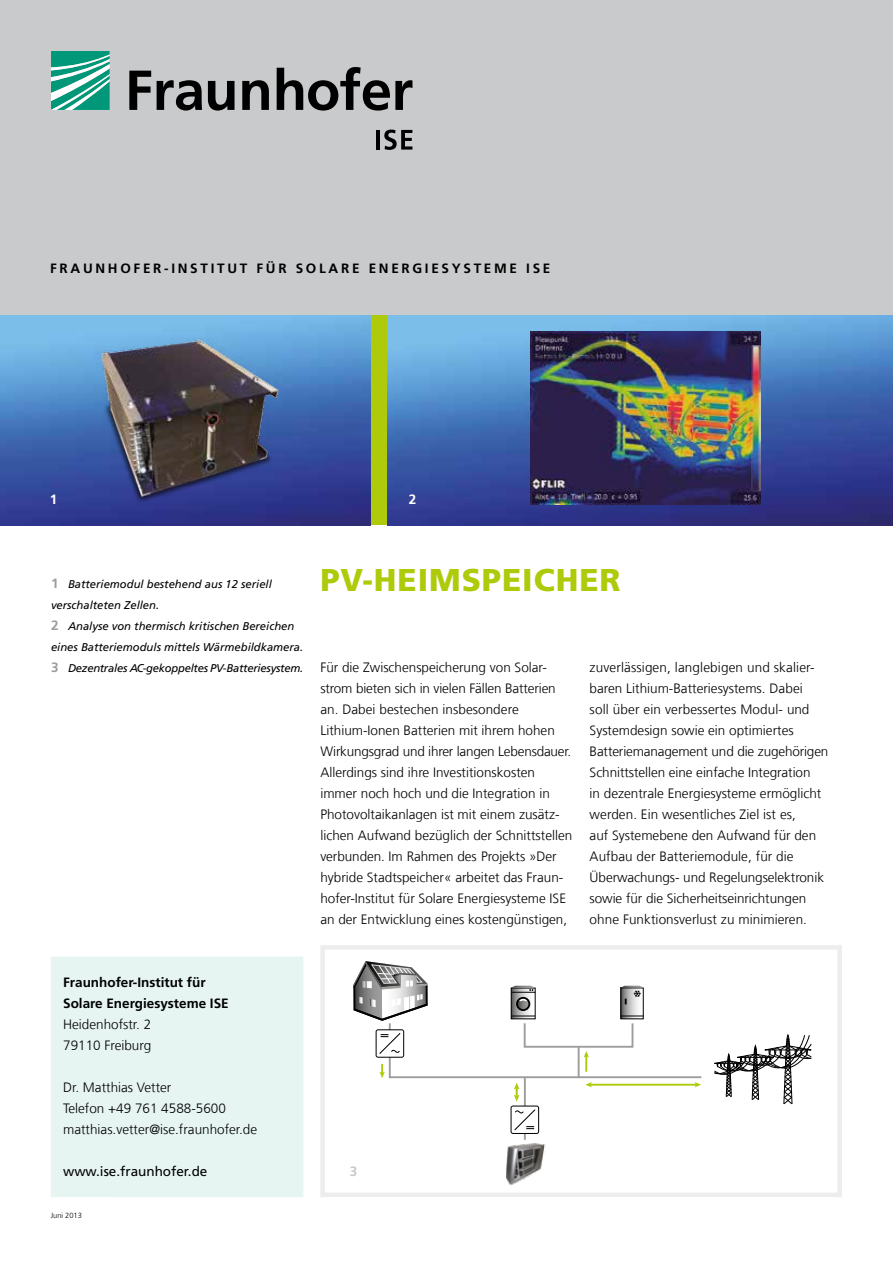
<style>
.page{position:relative;width:893px;height:1263px;background:#fff}
.page>*{position:absolute;margin:0;border:0;box-sizing:border-box;transform-origin:0 0}
.t1{font:900 31.5px "Frutiger LT Com";letter-spacing:.03em;color:#afca0b}
.t2{font:300 13.5px/21px "Frutiger LT Com";color:#000}
.t3{font:700 13.5px/21px "Frutiger LT Com";color:#000}
.t4{font:700 13.5px "Frutiger LT Com";letter-spacing:.2em;color:#000}
.t5{font:13.5px "Frutiger LT Com";color:#000}
.t6{font:700 13.5px "Frutiger LT Com";color:#fff}
.t7{font:700 13.5px "Frutiger LT Com";color:#c8cacc}
.t8{font:italic 11.25px/21px "Frutiger LT Com";color:#000}
.t9{font:300 7.5px "Frutiger LT Com";color:#000}
.s1{font-weight:700;font-style:normal;font-size:13.5px;color:#9d9d9c}
</style>
<div class="page">
<div style="left:0;top:0;width:893px;height:315px;background:#c8cacc"></div>
<svg style="left:51px;top:51px;width:59px;height:59px;background:#4bb59f"></svg>
<svg style="left:129px;top:67px;width:283px;height:44px"></svg>
<hr style="left:376px;top:130px;width:4px;height:20px;background:#000">
<svg style="left:384px;top:130px;width:28px;height:20px"></svg>
<div style="left:51px;top:956px;width:252px;height:241px;background:#e6f5f2"></div>
<svg style="left:353px;top:961px;width:349px;height:179px"></svg>
<svg style="left:714px;top:1033px;width:98px;height:71px"></svg>
<div style="left:320px;top:945px;width:522px;height:252px;border:4px solid #ededed"></div>
<img style="left:506px;top:1143px;width:40px;height:42px">
<img style="left:0;top:315px;width:371px;height:210px">
<img style="left:388px;top:315px;width:505px;height:210px">
<img style="left:530px;top:331px;width:231px;height:173px">
<img style="left:76px;top:331px;width:270px;height:181px">
<p class="t4" style="left:50px;top:260px;width:290px">FRAUNHOFER-INSTITUT Für so lare</p>
<p class="t3" style="left:369px;top:258px;width:11px">ener</p>
<p class="t3" style="left:412px;top:258px;width:21px">gies</p>
<p class="t3" style="left:452px;top:258px;width:22px">yste</p>
<p class="t3" style="left:494px;top:258px;width:58px">me ISE</p>
<p class="t6" style="left:50px;top:491px;width:9px">1</p>
<p class="t6" style="left:409px;top:491px;width:9px">2</p>
<p class="t8" style="left:51px;top:574px;width:254px"><span class="s1">1</span> Batteriemodul bestehend aus 12 seriell verschalteten Zellen.<br><span class="s1">2</span> Analyse von thermisch kritischen Bereichen eines Batteriemoduls mittels Wärmebildkamera.<br><span class="s1">3</span> Dezentrales AC-gekoppeltes PV-Batteriesystem.</p>
<h1 class="t1" style="left:320px;top:561px;width:302px">PV-HEIMSPEICHER</h1>
<p class="t2" style="left:320px;top:657px;width:254px">Für die Zwischenspeicherung von Solar&shy;strom bieten sich in vielen Fällen Batterien an. Dabei bestechen insbesondere Lithium-Ionen Batterien mit ihrem hohen Wirkungsgrad und ihrer langen Lebensdauer.<br>Allerdings sind ihre Investitionskosten immer noch hoch und die Integration in Photovoltaikanlagen ist mit einem zusätz&shy;lichen Aufwand bezüglich der Schnittstellen verbunden. Im Rahmen des Projekts »Der hybride Stadtspeicher« arbeitet das Fraun&shy;hofer-Institut für Solare Energiesysteme ISE an der Entwicklung eines kostengünstigen,</p>
<p class="t2" style="left:590px;top:657px;width:240px">zuverlässigen, langlebigen und skalier&shy;baren Lithium-Batteriesystems. Dabei<br>soll über ein verbessertes Modul- und Systemdesign sowie ein optimiertes Batteriemanagement und die zugehörigen Schnittstellen eine einfache Integration<br>in dezentrale Energiesysteme ermöglicht werden. Ein wesentliches Ziel ist es,<br>auf Systemebene den Aufwand für den Aufbau der Batteriemodule, für die Überwachungs- und Regelungselektronik sowie für die Sicherheitseinrichtungen ohne Funktionsverlust zu minimieren.</p>
<p class="t3" style="left:63px;top:972px;width:167px">Fraunhofer-Institut für<br>Solare Energiesysteme ISE</p>
<p class="t2" style="left:63px;top:1014px;width:90px">Heidenhofstr. 2<br>79110 Freiburg</p>
<p class="t2" style="left:63px;top:1077px;width:196px">Dr. Matthias Vetter<br>Telefon +49 761 4588-5600 matthias.vetter@ise.fraunhofer.de</p>
<p class="t5" style="left:63px;top:1163px;width:146px">www.ise.fraunhofer.de</p>
<p class="t7" style="left:350px;top:1163px;width:9px">3</p>
<p class="t9" style="left:51px;top:1211px;width:33px">Juni 2013</p>
</div>
